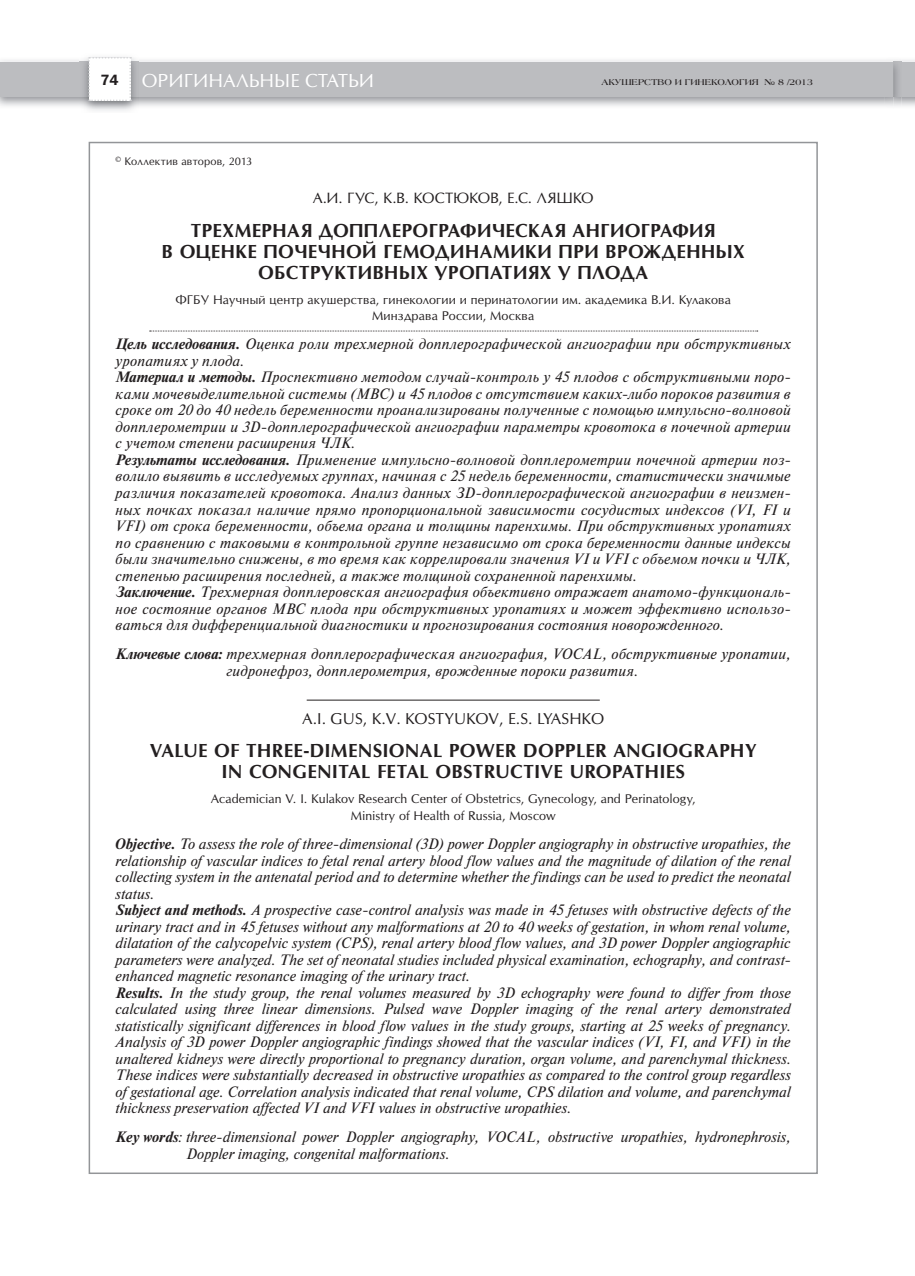
<style>
.page{position:relative;width:915px;height:1276px;background:#fff}
.page>*{position:absolute;margin:0;border:0;box-sizing:border-box;transform-origin:0 0}
.t1{font:700 18px/21px "Opium New C";letter-spacing:.005em;color:#231f20;text-align:center}
.t2{font:18px "Opium New C";color:#fff}
.t3{font:italic 15px/16.5px "Newton";letter-spacing:.015em;color:#231f20}
.t4{font:15px "Opium New C";color:#231f20}
.t5{font:15px "Franklin Gothic Demi C";color:#231f20}
.t6{font:14.25px "Opium New C";letter-spacing:-.015em;color:#231f20}
.t7{font:12px/16.5px "Opium New C";letter-spacing:.015em;color:#231f20;text-align:center}
.t8{font:10.5px "Opium New C";letter-spacing:.02em;color:#231f20}
.t9{font:700 9px "Laguna";color:#231f20}
.s1{font-weight:700}
</style>
<div class="page">
<img style="left:884px;top:58px;width:30px;height:50px">
<div style="left:0;top:62px;width:893px;height:34px;background:#bcbdc0"></div>
<svg style="left:88px;top:57px;width:43px;height:44px"></svg>
<svg style="left:893px;top:62px;width:21px;height:34px"></svg>
<svg style="left:150px;top:331px;width:607px;height:1px"></svg>
<hr style="left:306px;top:700px;width:293px;height:1px;background:#231f20">
<p class="t5" style="left:100px;top:71px;width:20px">74</p>
<p class="t2" style="left:142px;top:69px;width:234px">ОРИГИНАЛЬНЫЕ СТАТЬИ</p>
<p class="t9" style="left:601px;top:76px;width:213px">АКУШЕРСТВО И ГИНЕКОЛОГИЯ № 8 /2013</p>
<p class="t8" style="left:116px;top:155px;width:138px">© Коллектив авторов, 2013</p>
<p class="t6" style="left:313px;top:189px;width:282px">А.И. ГУС, К.В. КОСТЮКОВ, Е.С. ЛЯШКО</p>
<p class="t1" style="left:161px;top:220px;width:584px">ТРЕХМЕРНАЯ ДОППЛЕРОГРАФИЧЕСКАЯ АНГИОГРАФИЯ<br>В ОЦЕНКЕ ПОЧЕЧНОЙ ГЕМОДИНАМИКИ ПРИ ВРОЖДЕННЫХ<br>ОБСТРУКТИВНЫХ УРОПАТИЯХ У ПЛОДА</p>
<p class="t7" style="left:175px;top:291px;width:556px">ФГБУ Научный центр акушерства, гинекологии и перинатологии им. академика В.И. Кулакова<br>Минздрава России, Москва</p>
<p class="t3" style="left:116px;top:336px;width:676px"><span class="s1">Цель исследования.</span> Оценка роли трехмерной допплерографической ангиографии при обструктивных уропатиях у плода.<br><span class="s1">Материал и методы.</span> Проспективно методом случай-контроль у 45 плодов с обструктивными поро&shy;ками мочевыделительной системы (МВС) и 45 плодов с отсутствием каких-либо пороков развития в сроке от 20 до 40 недель беременности проанализированы полученные с помощью импульсно-волновой допплерометрии и 3D-допплерографической ангиографии параметры кровотока в почечной артерии с учетом степени расширения ЧЛК.<br><span class="s1">Результаты исследования.</span> Применение импульсно-волновой допплерометрии почечной артерии поз&shy;волило выявить в исследуемых группах, начиная с 25 недель беременности, статистически значимые различия показателей кровотока. Анализ данных ЗD-допплерографической ангиографии в неизмен&shy;ных почках показал наличие прямо пропорциональной зависимости сосудистых индексов (VI, FI и VFI) от срока беременности, объема органа и толщины паренхимы. При обструктивных уропатиях по сравнению с таковыми в контрольной группе независимо от срока беременности данные индексы были значительно снижены, в то время как коррелировали значения VI и VFI с объемом почки и ЧЛК, степенью расширения последней, а также толщиной сохраненной паренхимы.<br><span class="s1">Заключение.</span> Трехмерная допплеровская ангиография объективно отражает анатомо-функциональ&shy;ное состояние органов МВС плода при обструктивных уропатиях и может эффективно использо&shy;ваться для дифференциальной диагностики и прогнозирования состояния новорожденного.</p>
<p class="t3" style="left:226px;top:646px;width:565px;text-indent:-111px"><span class="s1">Ключевые слова:</span> трехмерная допплерографическая ангиография, VOCAL, обструктивные уропатии, гидронефроз, допплерометрия, врожденные пороки развития.</p>
<p class="t4" style="left:302px;top:709px;width:303px">A.I. GUS, K.V. KOSTYUKOV, E.S. LYASHKO</p>
<p class="t1" style="left:150px;top:740px;width:608px">VALUE OF THREE-DIMENSIONAL POWER DOPPLER ANGIOGRAPHY<br>IN CONGENITAL FETAL OBSTRUCTIVE UROPATHIES</p>
<p class="t7" style="left:211px;top:791px;width:486px">Academician V. I. Kulakov Research Center of Obstetrics, Gynecology, and Perinatology,<br>Ministry of Health of Russia, Moscow</p>
<p class="t3" style="left:116px;top:836px;width:677px"><span class="s1">Objective.</span> To assess the role ofthree-dimensional (3D) power Doppler angiography in obstructive uropathies, the relationship ofvascular indices to fetal renal artery blood flow values and the magnitude ofdilation ofthe renal collecting system in the antenatal period and to determine whether the findings can be used to predict the neonatal status.<br><span class="s1">Subject and methods.</span> A prospective case-control analysis was made in 45 fetuses with obstructive defects ofthe urinary tract and in 45 fetuses without any malformations at 20 to 40 weeks ofgestation, in whom renal volume, dilatation ofthe calycopelvic system (CPS), renal artery blood flow values, and 3D power Doppler angiographic parameters were analyzed. The set ofneonatal studies included physical examination, echography, and contrast&shy;enhanced magnetic resonance imaging ofthe urinary tract.<br><span class="s1">Results.</span> In the study group, the renal volumes measured by 3D echography were found to differ from those calculated using three linear dimensions. Pulsed wave Doppler imaging of the renal artery demonstrated statistically significant differences in blood flow values in the study groups, starting at 25 weeks ofpregnancy.<br>Analysis of3D power Doppler angiographic findings showed that the vascular indices (VI, FI, and VFI) in the unaltered kidneys were directly proportional to pregnancy duration, organ volume, and parenchymal thickness.<br>These indices were substantially decreased in obstructive uropathies as compared to the control group regardless ofgestational age. Correlation analysis indicated that renal volume, CPS dilation and volume, and parenchymal thickness preservation affected VI and VFI values in obstructive uropathies.</p>
<p class="t3" style="left:186px;top:1129px;width:606px;text-indent:-70px"><span class="s1">Key words</span>: three-dimensional power Doppler angiography, VOCAL, obstructive uropathies, hydronephrosis,<br>Doppler imaging, congenital malformations.</p>
</div>
